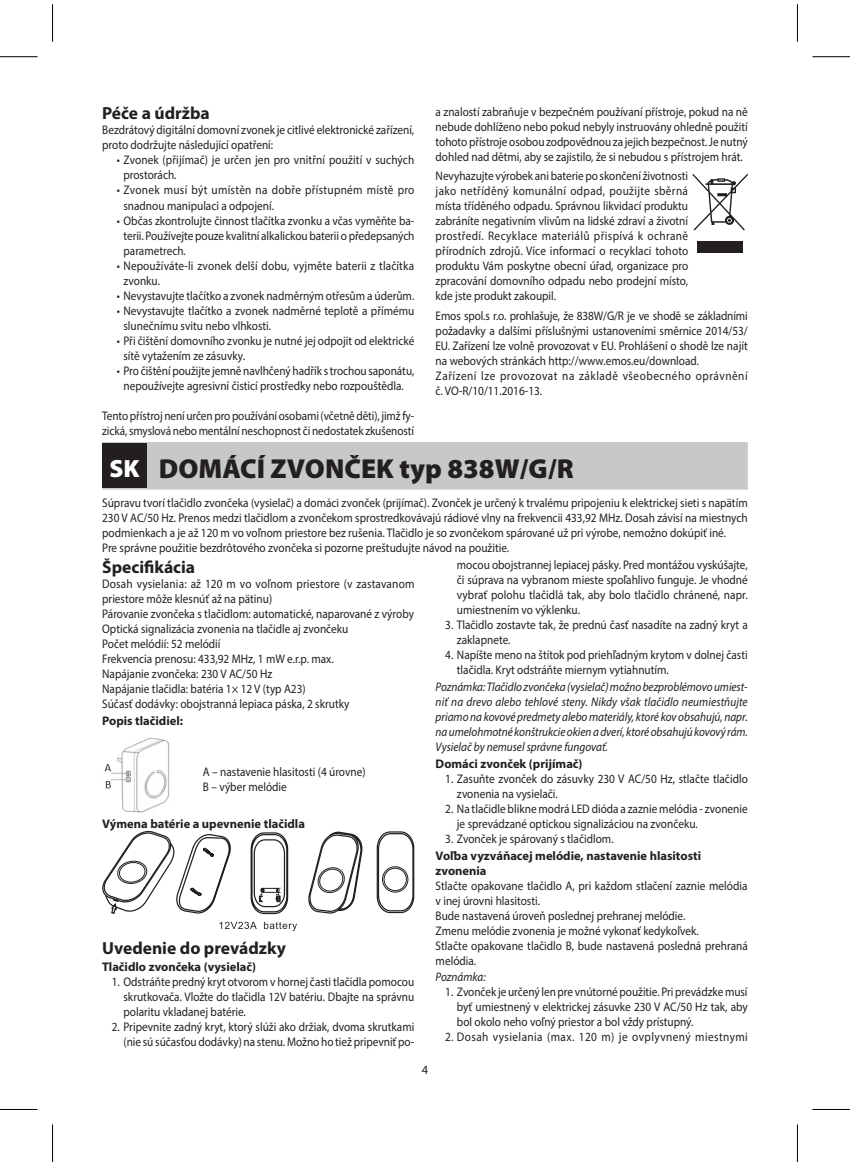
<style>
.page{position:relative;width:850px;height:1162px;background:#fff}
.page>*{position:absolute;margin:0;border:0;box-sizing:border-box;transform-origin:0 0}
.t1{font:900 27.5px "Myriad Pro";color:#231f20}
.t2{font:900 25px "Myriad Pro";color:#fff}
.t3{font:700 17.5px "Myriad Pro";color:#231f20}
.t4{font:12.5px/15px "Myriad Pro";color:#231f20;scale:.9 1}
.t5{font:italic 12.5px/15px "Myriad Pro";color:#231f20;text-align:justify;scale:.9 1}
.t6{font:700 12.5px/15px "Myriad Pro";color:#231f20}
.t7{font:12.5px/15px "Myriad Pro";letter-spacing:.02em;color:#231f20;scale:.9 1}
.t8{font:12.5px "Myriad Pro";letter-spacing:.04em;color:#231f20;scale:.9 1}
.t9{font:12.5px "Myriad Pro";color:#231f20}
</style>
<div class="page">
<div style="left:102px;top:442px;width:645px;height:47px;background:#c7c8ca"></div>
<div style="left:102px;top:443px;width:45px;height:44px;background:#231f20"></div>
<img style="left:104px;top:738px;width:66px;height:75px">
<svg style="left:102px;top:830px;width:313px;height:84px"></svg>
<svg style="left:219px;top:921px;width:37px;height:8px"></svg>
<svg style="left:264px;top:921px;width:33px;height:10px"></svg>
<svg style="left:692px;top:173px;width:55px;height:57px"></svg>
<div style="left:697px;top:242px;width:45px;height:11px;background:#231f20"></div>
<hr style="left:0;top:56px;width:38px;height:1px;background:#000">
<hr style="left:812px;top:56px;width:37px;height:1px;background:#000">
<hr style="left:0;top:1109px;width:38px;height:1px;background:#000">
<hr style="left:812px;top:1109px;width:37px;height:1px;background:#000">
<hr style="left:52px;top:4px;width:1px;height:38px;background:#000">
<hr style="left:52px;top:1124px;width:1px;height:38px;background:#000">
<hr style="left:796px;top:4px;width:1px;height:38px;background:#000">
<hr style="left:796px;top:1124px;width:1px;height:38px;background:#000">
<h3 class="t3" style="left:102px;top:102px;width:109px">Péče a údržba</h3>
<p class="t4" style="left:102px;top:123px;width:348px">Bezdrátový digitální domovní zvonek je citlivé elektronické zařízení, proto dodržujte následující opatření:</p>
<p class="t4" style="left:123px;top:153px;width:324px;text-indent:-7px">• Zvonek (přijímač) je určen jen pro vnitřní použití v suchých prostorách.</p>
<p class="t7" style="left:123px;top:183px;width:324px;text-indent:-7px">• Zvonek musí být umístěn na dobře přístupném místě pro snadnou manipulaci a odpojení.</p>
<p class="t4" style="left:123px;top:213px;width:325px;text-align:justify;text-indent:-7px">• Občas zkontrolujte činnost tlačítka zvonku a včas vyměňte ba&shy;terii. Používejte pouze kvalitní alkalickou baterii o předepsaných parametrech.</p>
<p class="t4" style="left:123px;top:258px;width:324px;text-indent:-7px">• Nepoužíváte-li zvonek delší dobu, vyjměte baterii z tlačítka zvonku.</p>
<p class="t4" style="left:117px;top:288px;width:332px">• Nevystavujte tlačítko a zvonek nadměrným otřesům a úderům.</p>
<p class="t4" style="left:123px;top:303px;width:324px;text-indent:-7px">• Nevystavujte tlačítko a zvonek nadměrné teplotě a přímému slunečnímu svitu nebo vlhkosti.</p>
<p class="t4" style="left:123px;top:333px;width:324px;text-indent:-7px">• Při čištění domovního zvonku je nutné jej odpojit od elektrické sítě vytažením ze zásuvky.</p>
<p class="t4" style="left:117px;top:363px;width:332px;text-align:center">• Pro čištění použijte jemně navlhčený hadřík s trochou saponátu, nepoužívejte agresivní čisticí prostředky nebo rozpouštědla.</p>
<p class="t4" style="left:102px;top:408px;width:348px">Tento přístroj není určen pro používání osobami (včetně děti), jimž fy&shy;zická, smyslová nebo mentální neschopnost či nedostatek zkušeností</p>
<p class="t4" style="left:435px;top:104px;width:348px;text-align:justify">a znalostí zabraňuje v bezpečném používaní přístroje, pokud na ně nebude dohlíženo nebo pokud nebyly instruovány ohledně použití tohoto přístroje osobou zodpovědnou za jejich bezpečnost. Je nutný dohled nad dětmi, aby se zajistilo, že si nebudou s přístrojem hrát.</p>
<p class="t4" style="left:435px;top:168px;width:282px;text-align:justify">Nevyhazujte výrobek ani baterie po skončení životnosti jako netříděný komunální odpad, použijte sběrná místa tříděného odpadu. Správnou likvidací produktu zabráníte negativním vlivům na lidské zdraví a životní prostředí. Recyklace materiálů přispívá k ochraně přírodních zdrojů. Více informací o recyklaci tohoto produktu Vám poskytne obecní úřad, organizace pro zpracování domovního odpadu nebo prodejní místo, kde jste produkt zakoupil.</p>
<p class="t4" style="left:435px;top:308px;width:348px">Emos spol.s r.o. prohlašuje, že 838W/G/R je ve shodě se základními požadavky a dalšími příslušnými ustanoveními směrnice 2014/53/ EU. Zařízení lze volně provozovat v EU. Prohlášení o shodě lze najít na webových stránkách http://www.emos.eu/download.<br>Zařízení lze provozovat na základě všeobecného oprávnění č. VO-R/10/11.2016-13.</p>
<h1 class="t1" style="left:159px;top:450px;width:416px">DOMÁCÍ ZVONČEK typ 838W/G/R</h1>
<p class="t4" style="left:102px;top:495px;width:718px">Súpravu tvorí tlačidlo zvončeka (vysielač) a domáci zvonček (prijímač). Zvonček je určený k trvalému pripojeniu k elektrickej sieti s napätím 230 V AC/50 Hz. Prenos medzi tlačidlom a zvončekom sprostredkovávajú rádiové vlny na frekvencii 433,92 MHz. Dosah závisí na miestnych podmienkach a je až 120 m vo voľnom priestore bez rušenia. Tlačidlo je so zvončekom spárované už pri výrobe, nemožno dokúpiť iné.<br>Pre správne použitie bezdrôtového zvončeka si pozorne preštudujte návod na použitie.</p>
<h2 class="t2" style="left:109px;top:452px;width:32px">SK</h2>
<h3 class="t3" style="left:102px;top:556px;width:94px">Špecifikácia</h3>
<p class="t4" style="left:102px;top:576px;width:348px">Dosah vysielania: až 120 m vo voľnom priestore (v zastavanom priestore môže klesnúť až na pätinu)<br>Párovanie zvončeka s tlačidlom: automatické, naparované z výroby Optická signalizácia zvonenia na tlačidle aj zvončeku<br>Počet melódií: 52 melódií<br>Frekvencia prenosu: 433,92 MHz, 1 mW e.r.p. max.<br>Napájanie zvončeka: 230 V AC/50 Hz<br>Napájanie tlačidla: batéria 1× 12 V (typ A23)<br>Súčasť dodávky: obojstranná lepiaca páska, 2 skrutky</p>
<p class="t6" style="left:102px;top:713px;width:82px">Popis tlačidiel:</p>
<p class="t4" style="left:203px;top:763px;width:182px">A – nastavenie hlasitosti (4 úrovne)<br>B – výber melódie</p>
<p class="t6" style="left:102px;top:816px;width:204px">Výmena batérie a upevnenie tlačidla</p>
<h3 class="t3" style="left:102px;top:936px;width:185px">Uvedenie do prevádzky</h3>
<p class="t6" style="left:102px;top:958px;width:155px">Tlačidlo zvončeka (vysielač)</p>
<p class="t4" style="left:123px;top:973px;width:324px;text-align:justify;text-indent:-12px">1. Odstráňte predný kryt otvorom v hornej časti tlačidla pomocou skrutkovača. Vložte do tlačidla 12V batériu. Dbajte na správnu polaritu vkladanej batérie.</p>
<p class="t4" style="left:112px;top:1018px;width:337px;text-align:right">2. Pripevnite zadný kryt, ktorý slúži ako držiak, dvoma skrutkami (nie sú súčasťou dodávky) na stenu. Možno ho tiež pripevniť po-</p>
<p class="t4" style="left:456px;top:557px;width:324px;text-align:justify">mocou obojstrannej lepiacej pásky. Pred montážou vyskúšajte, či súprava na vybranom mieste spoľahlivo funguje. Je vhodné vybrať polohu tlačidlá tak, aby bolo tlačidlo chránené, napr. umiestnením vo výklenku.</p>
<p class="t4" style="left:456px;top:617px;width:324px;text-indent:-12px">3. Tlačidlo zostavte tak, že prednú časť nasadíte na zadný kryt a zaklapnete.</p>
<p class="t4" style="left:456px;top:647px;width:324px;text-indent:-12px">4. Napíšte meno na štítok pod priehľadným krytom v dolnej časti tlačidla. Kryt odstráňte miernym vytiahnutím.</p>
<p class="t5" style="left:435px;top:679px;width:348px">Poznámka: Tlačidlo zvončeka (vysielač) možno bezproblémovo umiest&shy;niť na drevo alebo tehlové steny. Nikdy však tlačidlo neumiestňujte priamo na kovové predmety alebo materiály, ktoré kov obsahujú, napr. na umelohmotné konštrukcie okien a dverí, ktoré obsahujú kovový rám.<br>Vysielač by nemusel správne fungovať.</p>
<p class="t6" style="left:435px;top:755px;width:148px">Domáci zvonček (prijímač)</p>
<p class="t4" style="left:456px;top:771px;width:324px;text-indent:-12px">1. Zasuňte zvonček do zásuvky 230 V AC/50 Hz, stlačte tlačidlo zvonenia na vysielači.</p>
<p class="t4" style="left:456px;top:801px;width:324px;text-indent:-12px">2. Na tlačidle blikne modrá LED dióda a zaznie melódia - zvonenie je sprevádzané optickou signalizáciou na zvončeku.</p>
<p class="t4" style="left:445px;top:831px;width:188px">3. Zvonček je spárovaný s tlačidlom.</p>
<p class="t6" style="left:435px;top:847px;width:267px">Voľba vyzváňacej melódie, nastavenie hlasitosti zvonenia</p>
<p class="t4" style="left:435px;top:877px;width:348px">Stlačte opakovane tlačidlo A, pri každom stlačení zaznie melódia v inej úrovni hlasitosti.<br>Bude nastavená úroveň poslednej prehranej melódie.<br>Zmenu melódie zvonenia je možné vykonať kedykoľvek.<br>Stlačte opakovane tlačidlo B, bude nastavená posledná prehraná melódia.</p>
<p class="t5" style="left:435px;top:969px;width:57px">Poznámka:</p>
<p class="t4" style="left:456px;top:984px;width:324px;text-align:justify;text-indent:-12px">1. Zvonček je určený len pre vnútorné použitie. Pri prevádzke musí byť umiestnený v elektrickej zásuvke 230 V AC/50 Hz tak, aby bol okolo neho voľný priestor a bol vždy prístupný.</p>
<p class="t8" style="left:445px;top:1029px;width:337px">2. Dosah vysielania (max. 120 m) je ovplyvnený miestnymi</p>
<p class="t9" style="left:421px;top:1062px;width:8px">4</p>
</div>
